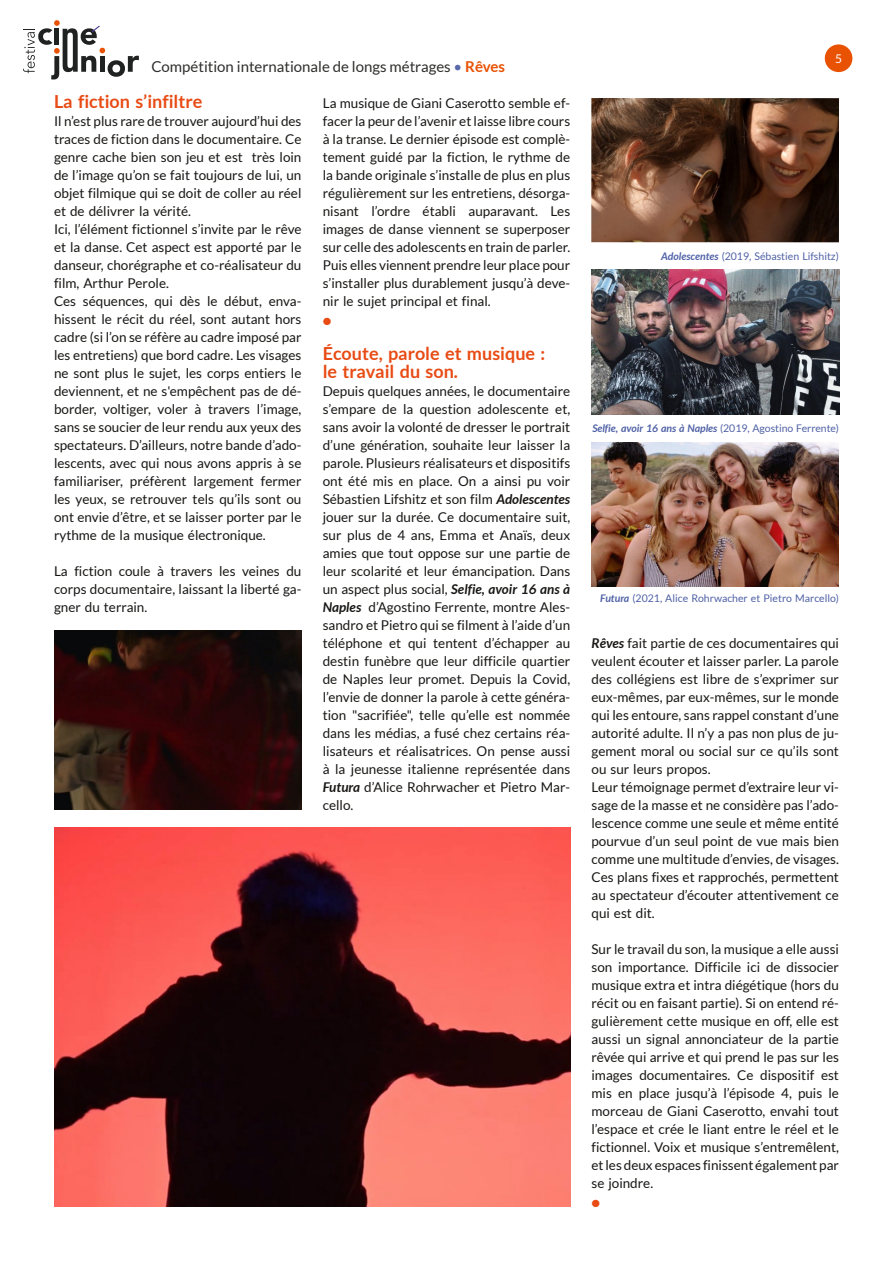
<style>
.page{position:relative;width:893px;height:1263px;background:#fff}
.page>*{position:absolute;margin:0;border:0;box-sizing:border-box;transform-origin:0 0}
.t1{font:700 18px/18px "Lato";color:#e84b14}
.t2{font:15px "Lato";color:#2e2e2d}
.t3{font:900 15px "Lato";color:#e84b14}
.t4{font:13.5px/18px "Lato";color:#181715;text-align:justify}
.t5{font:12px "Lato";color:#fff}
.t6{font:10.5px "Lato";color:#4f61a6}
.t7{font:italic 700 10.5px "Lato";letter-spacing:-.005em;color:#4f61a6}
.s1{color:#5869ac}
.s2{font-weight:700;color:#e95103}
.s3{font-weight:700;font-style:italic}
.s4{font-weight:400;font-style:normal}
</style>
<div class="page">
<svg style="left:23px;top:20px;width:116px;height:60px"></svg>
<div style="left:825px;top:44px;width:27px;height:28px;background:#e95103;border-radius:50%"></div>
<img style="left:54px;top:828px;width:516px;height:378px">
<img style="left:54px;top:630px;width:248px;height:180px">
<img style="left:591px;top:98px;width:248px;height:144px">
<img style="left:591px;top:270px;width:248px;height:144px">
<img style="left:591px;top:443px;width:248px;height:144px">
<p class="t2" style="left:151px;top:60px;width:355px">Compétition internationale de longs métrages <span class="s1">•</span> <span class="s2">Rêves</span></p>
<h1 class="t1" style="left:54px;top:94px;width:150px">La fiction s’infiltre</h1>
<p class="t4" style="left:54px;top:113px;width:249px;text-align:left">Il n’est plus rare de trouver aujourd’hui des traces de fiction dans le documentaire. Ce genre cache bien son jeu et est très loin de l’image qu’on se fait toujours de lui, un objet filmique qui se doit de coller au réel et de délivrer la vérité.<br>Ici, l’élément fictionnel s’invite par le rêve et la danse. Cet aspect est apporté par le danseur, chorégraphe et co-réalisateur du film, Arthur Perole.<br>Ces séquences, qui dès le début, enva&shy;hissent le récit du réel, sont autant hors cadre (si l’on se réfère au cadre imposé par les entretiens) que bord cadre. Les visages ne sont plus le sujet, les corps entiers le deviennent, et ne s'empêchent pas de dé&shy;border, voltiger, voler à travers l’image, sans se soucier de leur rendu aux yeux des spectateurs. D’ailleurs, notre bande d’ado&shy;lescents, avec qui nous avons appris à se familiariser, préfèrent largement fermer les yeux, se retrouver tels qu’ils sont ou ont envie d’être, et se laisser porter par le rythme de la musique électronique.</p>
<p class="t4" style="left:54px;top:563px;width:249px">La fiction coule à travers les veines du corps documentaire, laissant la liberté ga&shy;gner du terrain.</p>
<p class="t4" style="left:323px;top:95px;width:249px">La musique de Giani Caserotto semble ef&shy;facer la peur de l’avenir et laisse libre cours à la transe. Le dernier épisode est complè&shy;tement guidé par la fiction, le rythme de la bande originale s’installe de plus en plus régulièrement sur les entretiens, désorga&shy;nisant l’ordre établi auparavant. Les images de danse viennent se superposer sur celle des adolescents en train de parler.<br>Puis elles viennent prendre leur place pour s’installer plus durablement jusqu’à deve&shy;nir le sujet principal et final.</p>
<p class="t3" style="left:323px;top:313px;width:10px">•</p>
<h1 class="t1" style="left:323px;top:346px;width:224px">Écoute, parole et musique : le travail du son.</h1>
<p class="t4" style="left:323px;top:383px;width:249px">Depuis quelques années, le documentaire s’empare de la question adolescente et, sans avoir la volonté de dresser le portrait d’une génération, souhaite leur laisser la parole. Plusieurs réalisateurs et dispositifs ont été mis en place. On a ainsi pu voir Sébastien Lifshitz et son film <span class="s3">Adolescentes </span>jouer sur la durée. Ce documentaire suit, sur plus de 4 ans, Emma et Anaïs, deux amies que tout oppose sur une partie de leur scolarité et leur émancipation. Dans un aspect plus social, <span class="s3">Selfie, avoir 16 ans à Naples</span> d’Agostino Ferrente, montre Ales&shy;sandro et Pietro qui se filment à l’aide d’un téléphone et qui tentent d’échapper au destin funèbre que leur difficile quartier de Naples leur promet. Depuis la Covid, l’envie de donner la parole à cette généra&shy;tion "sacrifiée", telle qu’elle est nommée dans les médias, a fusé chez certains réa&shy;lisateurs et réalisatrices. On pense aussi à la jeunesse italienne représentée dans <span class="s3">Futura</span> d’Alice Rohrwacher et Pietro Mar&shy;cello.</p>
<p class="t5" style="left:835px;top:53px;width:8px">5</p>
<p class="t6" style="left:661px;top:251px;width:179px"><span class="s3">Adolescentes</span> (2019, Sébastien Lifshitz)</p>
<p class="t7" style="left:592px;top:424px;width:248px">Selfie, avoir 16 ans à Naples <span class="s4">(2019, Agostino Ferrente)</span></p>
<p class="t6" style="left:600px;top:594px;width:240px"><span class="s3">Futura</span> (2021, Alice Rohrwacher et Pietro Marcello)</p>
<p class="t4" style="left:591px;top:635px;width:249px;text-align:left"><span class="s3">Rêves</span> fait partie de ces documentaires qui veulent écouter et laisser parler. La parole des collégiens est libre de s’exprimer sur eux-mêmes, par eux-mêmes, sur le monde qui les entoure, sans rappel constant d’une autorité adulte. Il n’y a pas non plus de ju&shy;gement moral ou social sur ce qu’ils sont ou sur leurs propos.<br>Leur témoignage permet d’extraire leur vi&shy;sage de la masse et ne considère pas l’ado&shy;lescence comme une seule et même entité pourvue d’un seul point de vue mais bien comme une multitude d’envies, de visages.<br>Ces plans fixes et rapprochés, permettent au spectateur d’écouter attentivement ce qui est dit.</p>
<p class="t4" style="left:591px;top:941px;width:249px">Sur le travail du son, la musique a elle aussi son importance. Difficile ici de dissocier musique extra et intra diégétique (hors du récit ou en faisant partie). Si on entend ré&shy;gulièrement cette musique en off, elle est aussi un signal annonciateur de la partie rêvée qui arrive et qui prend le pas sur les images documentaires. Ce dispositif est mis en place jusqu’à l’épisode 4, puis le morceau de Giani Caserotto, envahi tout l’espace et crée le liant entre le réel et le fictionnel. Voix et musique s’entremêlent, et les deux espaces finissent également par se joindre.</p>
<p class="t3" style="left:591px;top:1195px;width:10px">•</p>
</div>
